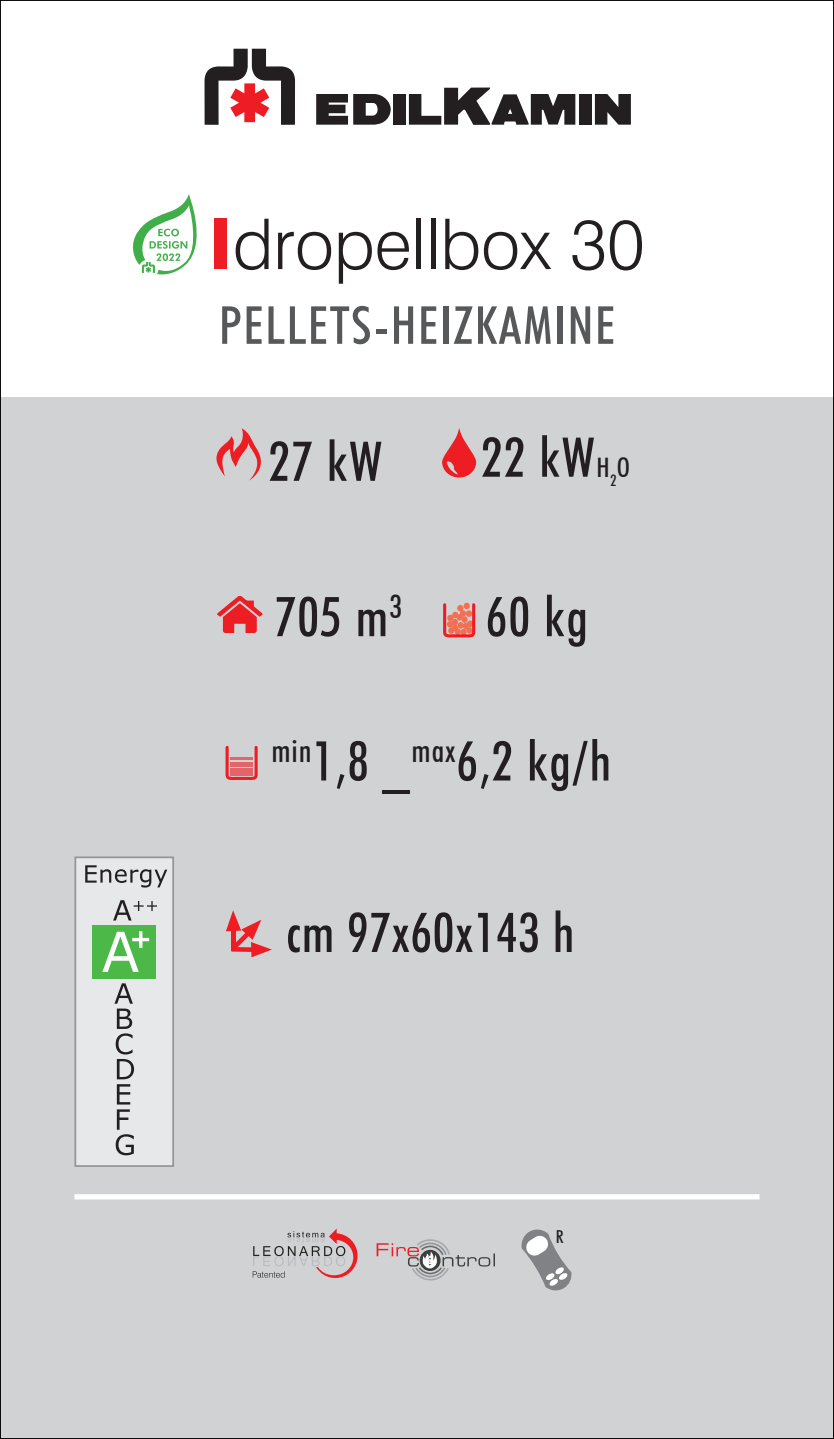
<style>
.page{position:relative;width:834px;height:1439px;background:#fff}
.page>*{position:absolute;margin:0;border:0;box-sizing:border-box;transform-origin:0 0}
.t1{font:300 70px "Swiss 721 BT";color:#231f20}
.t2{font:500 condensed 54.95px "Futura BT";letter-spacing:.025em;color:#231f20}
.t3{font:500 condensed 52.5px "Futura BT";letter-spacing:.03em;color:#57585a}
.t4{font:500 condensed 17.85px "Futura BT";color:#231f20}
.s1{font-weight:800;color:#ee1d23}
.s2{font-size:26.95px}
</style>
<div class="page">
<div style="left:0;top:45px;width:833px;height:1394px;background:#d1d2d4"></div>
<div style="left:0;top:0;width:833px;height:397px;background:#fff"></div>
<svg style="left:226px;top:910px;width:46px;height:47px"></svg>
<div style="left:231px;top:947px;width:21px;height:5px;background:#ee1d23"></div>
<svg style="left:443px;top:602px;width:33px;height:36px"></svg>
<svg style="left:217px;top:596px;width:45px;height:37px"></svg>
<svg style="left:225px;top:745px;width:33px;height:36px"></svg>
<div style="left:230px;top:768px;width:23px;height:7px;background:#e26569"></div>
<hr style="left:230px;top:762px;width:23px;height:4px;background:#e26569">
<hr style="left:230px;top:758px;width:23px;height:2px;background:#ee1d23">
<svg style="left:216px;top:428px;width:45px;height:52px"></svg>
<svg style="left:442px;top:428px;width:34px;height:49px"></svg>
<svg style="left:204px;top:49px;width:91px;height:76px"></svg>
<div style="left:579px;top:94px;width:12px;height:31px;background:#231f20"></div>
<div style="left:393px;top:94px;width:12px;height:31px;background:#231f20"></div>
<svg style="left:316px;top:94px;width:75px;height:31px"></svg>
<svg style="left:409px;top:88px;width:166px;height:37px"></svg>
<svg style="left:594px;top:94px;width:36px;height:31px"></svg>
<svg style="left:74px;top:856px;width:100px;height:311px;background:#dfe1e1"></svg>
<svg style="left:85px;top:865px;width:82px;height:22px;background:#b6b6b7"></svg>
<svg style="left:113px;top:900px;width:44px;height:20px"></svg>
<div style="left:92px;top:925px;width:64px;height:53px;background:#4cb848"></div>
<svg style="left:102px;top:931px;width:47px;height:41px"></svg>
<svg style="left:114px;top:983px;width:20px;height:172px;background:#b1b1b2"></svg>
<div style="left:74px;top:1194px;width:685px;height:5px;background:#fff"></div>
<svg style="left:253px;top:1228px;width:104px;height:50px"></svg>
<svg style="left:376px;top:1239px;width:119px;height:42px"></svg>
<svg style="left:521px;top:1229px;width:51px;height:62px"></svg>
<svg style="left:133px;top:194px;width:64px;height:81px"></svg>
<p class="t1" style="left:209px;top:202px;width:436px"><span class="s1">I</span>dropellbox 30</p>
<p class="t3" style="left:219px;top:293px;width:398px">PELLETS-HEIZKAMINE</p>
<p class="t2" style="left:268px;top:428px;width:115px">27 kW</p>
<p class="t2" style="left:481px;top:424px;width:150px">22 kW<span class="s2">H</span><sub>2</sub><span class="s2">O</span></p>
<p class="t2" style="left:275px;top:583px;width:129px">705 m<sup>3</sup></p>
<p class="t2" style="left:486px;top:583px;width:103px">60 kg</p>
<p class="t2" style="left:271px;top:727px;width:341px"><sup>min</sup>1,8 _<sup>max</sup>6,2 kg/h</p>
<p class="t2" style="left:286px;top:899px;width:289px">cm 97x60x143 h</p>
<p class="t4" style="left:556px;top:1226px;width:9px">R</p>
</div>
